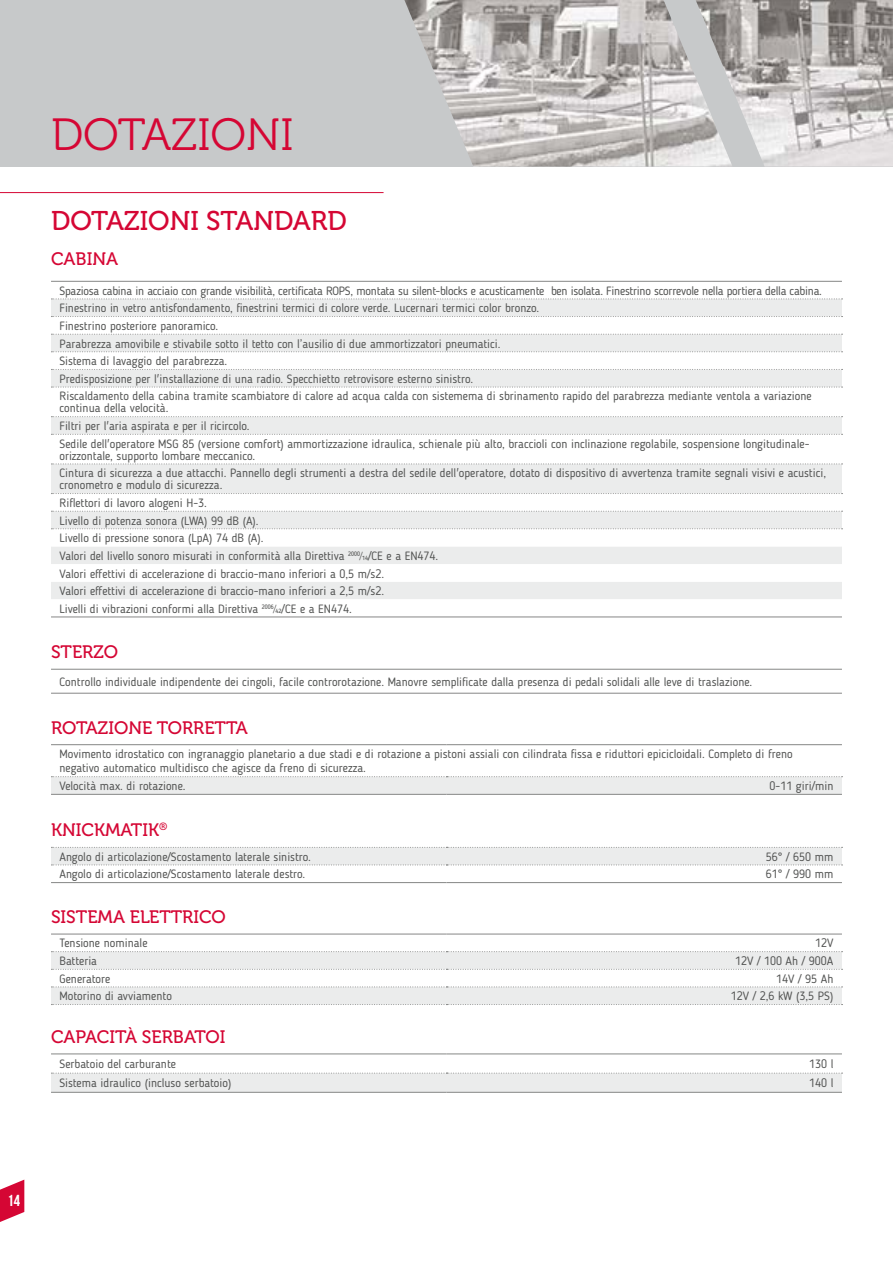
<style>
.page{position:relative;width:893px;height:1263px;background:#fff}
.page>*{position:absolute;margin:0;border:0;box-sizing:border-box;transform-origin:0 0}
.t1{font:45px "Museo 300";color:#d50634}
.t2{font:27px "Museo 500";color:#d50634}
.t3{font:18px "Museo 500";color:#d50634}
.t4{font:15.9px "Bebas Neue";color:#fff}
.t5{font:12px/17.7px "Blogger Sans";color:#535453}
</style>
<div class="page">
<svg style="left:0;top:1179px;width:24px;height:43px"></svg>
<div style="left:0;top:0;width:893px;height:167px;background:#c7c9ca"></div>
<img style="left:404px;top:0;width:489px;height:167px">
<hr style="left:0;top:192px;width:384px;height:1px;background:#d50634">
<div style="left:51px;top:300px;width:791px;height:16px;background:#ebecec"></div>
<svg style="left:51px;top:333px;width:791px;height:284px"></svg>
<hr style="left:51px;top:281px;width:791px;height:1px;background:#868786">
<svg style="left:51px;top:299px;width:792px;height:1px"></svg>
<svg style="left:51px;top:316px;width:792px;height:1px"></svg>
<svg style="left:51px;top:334px;width:792px;height:1px"></svg>
<svg style="left:51px;top:351px;width:792px;height:1px"></svg>
<svg style="left:51px;top:369px;width:792px;height:1px"></svg>
<svg style="left:51px;top:387px;width:792px;height:1px"></svg>
<svg style="left:51px;top:416px;width:792px;height:1px"></svg>
<svg style="left:51px;top:434px;width:792px;height:1px"></svg>
<svg style="left:51px;top:464px;width:792px;height:1px"></svg>
<svg style="left:51px;top:493px;width:792px;height:1px"></svg>
<svg style="left:51px;top:511px;width:792px;height:1px"></svg>
<svg style="left:51px;top:528px;width:792px;height:1px"></svg>
<hr style="left:51px;top:617px;width:791px;height:1px;background:#868786">
<hr style="left:51px;top:744px;width:395px;height:1px;background:#868786">
<hr style="left:446px;top:744px;width:396px;height:1px;background:#868786">
<svg style="left:51px;top:776px;width:792px;height:18px;background:#e8e9e9"></svg>
<hr style="left:51px;top:794px;width:395px;height:1px;background:#868786">
<hr style="left:446px;top:794px;width:396px;height:1px;background:#868786">
<svg style="left:51px;top:847px;width:792px;height:19px;background:#e8e9e9"></svg>
<hr style="left:51px;top:882px;width:395px;height:1px;background:#868786">
<hr style="left:446px;top:882px;width:396px;height:1px;background:#868786">
<hr style="left:51px;top:1053px;width:395px;height:1px;background:#868786">
<hr style="left:446px;top:1053px;width:396px;height:1px;background:#868786">
<svg style="left:51px;top:1073px;width:792px;height:19px;background:#e8e9e9"></svg>
<hr style="left:51px;top:1092px;width:395px;height:1px;background:#868786">
<hr style="left:446px;top:1092px;width:396px;height:1px;background:#868786">
<hr style="left:51px;top:934px;width:395px;height:1px;background:#868786">
<hr style="left:446px;top:934px;width:396px;height:1px;background:#868786">
<svg style="left:51px;top:951px;width:792px;height:54px"></svg>
<hr style="left:51px;top:669px;width:791px;height:1px;background:#868786">
<hr style="left:51px;top:693px;width:791px;height:1px;background:#868786">
<h1 class="t1" style="left:51px;top:110px;width:244px">DOTAZIONI</h1>
<h2 class="t2" style="left:51px;top:206px;width:297px">DOTAZIONI STANDARD</h2>
<h3 class="t3" style="left:51px;top:249px;width:69px">CABINA</h3>
<p class="t5" style="left:60px;top:282px;width:764px">Spaziosa cabina in acciaio con grande visibilità, certificata ROPS, montata su silent-blocks e acusticamente ben isolata. Finestrino scorrevole nella portiera della cabina.<br>Finestrino in vetro antisfondamento, finestrini termici di colore verde. Lucernari termici color bronzo.<br>Finestrino posteriore panoramico.<br>Parabrezza amovibile e stivabile sotto il tetto con l’ausilio di due ammortizzatori pneumatici.<br>Sistema di lavaggio del parabrezza.<br>Predisposizione per l'installazione di una radio. Specchietto retrovisore esterno sinistro.<br>Riscaldamento della cabina tramite scambiatore di calore ad acqua calda con sistemema di sbrinamento rapido del parabrezza mediante ventola a variazione</p>
<p class="t5" style="left:60px;top:399px;width:751px">continua della velocità.<br>Filtri per l'aria aspirata e per il ricircolo.<br>Sedile dell'operatore MSG 85 (versione comfort) ammortizzazione idraulica, schienale più alto, braccioli con inclinazione regolabile, sospensione longitudinale-</p>
<p class="t5" style="left:60px;top:447px;width:768px">orizzontale, supporto lombare meccanico.<br>Cintura di sicurezza a due attacchi. Pannello degli strumenti a destra del sedile dell'operatore, dotato di dispositivo di avvertenza tramite segnali visivi e acustici,</p>
<p class="t5" style="left:60px;top:476px;width:380px">cronometro e modulo di sicurezza.<br>Riflettori di lavoro alogeni H-3.<br>Livello di potenza sonora (LWA) 99 dB (A).<br>Livello di pressione sonora (LpA) 74 dB (A).<br>Valori del livello sonoro misurati in conformità alla Direttiva 2000/14/CE e a EN474.<br>Valori effettivi di accelerazione di braccio-mano inferiori a 0,5 m/s2.<br>Valori effettivi di accelerazione di braccio-mano inferiori a 2,5 m/s2.<br>Livelli di vibrazioni conformi alla Direttiva 2006/42/CE e a EN474.</p>
<h3 class="t3" style="left:51px;top:642px;width:69px">STERZO</h3>
<p class="t5" style="left:60px;top:673px;width:694px">Controllo individuale indipendente dei cingoli, facile controrotazione. Manovre semplificate dalla presenza di pedali solidali alle leve di traslazione.</p>
<h3 class="t3" style="left:51px;top:718px;width:198px">ROTAZIONE TORRETTA</h3>
<p class="t5" style="left:60px;top:747px;width:735px;line-height:14.4px">Movimento idrostatico con ingranaggio planetario a due stadi e di rotazione a pistoni assiali con cilindrata fissa e riduttori epicicloidali. Completo di freno negativo automatico multidisco che agisce da freno di sicurezza.</p>
<p class="t5" style="left:60px;top:777px;width:128px">Velocità max. di rotazione.</p>
<p class="t5" style="left:770px;top:777px;width:65px">0-11 giri/min</p>
<h3 class="t3" style="left:51px;top:820px;width:118px">KNICKMATIK<sup>®</sup></h3>
<p class="t5" style="left:60px;top:848px;width:253px">Angolo di articolazione/Scostamento laterale sinistro.</p>
<p class="t5" style="left:766px;top:848px;width:69px">56° / 650 mm</p>
<p class="t5" style="left:60px;top:865px;width:247px">Angolo di articolazione/Scostamento laterale destro.</p>
<p class="t5" style="left:766px;top:865px;width:69px">61° / 990 mm</p>
<h3 class="t3" style="left:51px;top:907px;width:176px">SISTEMA ELETTRICO</h3>
<p class="t5" style="left:60px;top:934px;width:90px">Tensione nominale</p>
<p class="t5" style="left:815px;top:934px;width:20px">12V</p>
<p class="t5" style="left:60px;top:952px;width:39px">Batteria</p>
<p class="t5" style="left:735px;top:952px;width:100px">12V / 100 Ah / 900A</p>
<p class="t5" style="left:60px;top:970px;width:52px">Generatore</p>
<p class="t5" style="left:776px;top:970px;width:59px">14V / 95 Ah</p>
<p class="t5" style="left:60px;top:987px;width:114px">Motorino di avviamento</p>
<p class="t5" style="left:731px;top:987px;width:104px">12V / 2,6 kW (3,5 PS)</p>
<h3 class="t3" style="left:51px;top:1027px;width:176px">CAPACITÀ SERBATOI</h3>
<p class="t5" style="left:60px;top:1055px;width:118px">Serbatoio del carburante</p>
<p class="t5" style="left:809px;top:1055px;width:26px">130 l</p>
<p class="t5" style="left:60px;top:1074px;width:173px">Sistema idraulico (incluso serbatoio)</p>
<p class="t5" style="left:809px;top:1074px;width:26px">140 l</p>
<h3 class="t4" style="left:7px;top:1192px;width:14px">14</h3>
</div>
